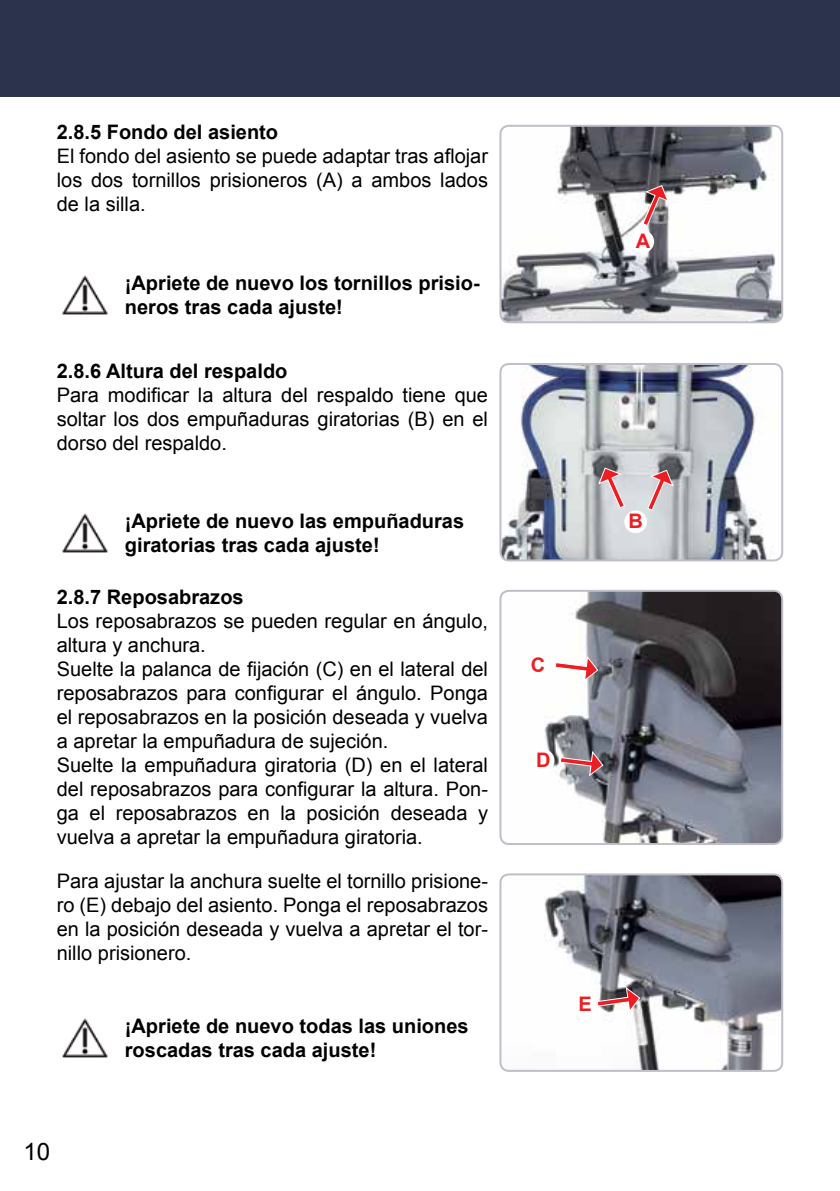
<style>
.page{position:relative;width:840px;height:1191px;background:#fff}
.page>*{position:absolute;margin:0;border:0;box-sizing:border-box;transform-origin:0 0}
.t1{font:24px "Arial";color:#000}
.t2{font:20px/24px "Arial";color:#000;text-align:justify}
.t3{font:700 20px/24px "Arial";color:#000}
.t4{font:700 20px "Arial";color:#ed1d24}
</style>
<div class="page">
<div style="left:0;top:0;width:839px;height:96px;background:#2b344c"></div>
<img style="left:62px;top:1018px;width:47px;height:40px">
<img style="left:502px;top:591px;width:279px;height:253px">
<div style="left:499px;top:590px;width:283px;height:255px;border:2px solid #c0bfc7;border-radius:9px"></div>
<img style="left:502px;top:874px;width:279px;height:196px">
<div style="left:499px;top:873px;width:283px;height:198px;border:2px solid #c0bfc7;border-radius:9px"></div>
<img style="left:62px;top:275px;width:47px;height:40px">
<img style="left:502px;top:126px;width:279px;height:196px">
<div style="left:499px;top:125px;width:283px;height:198px;border:2px solid #c0bfc7;border-radius:9px"></div>
<img style="left:62px;top:513px;width:47px;height:40px">
<img style="left:502px;top:364px;width:279px;height:196px">
<div style="left:499px;top:363px;width:283px;height:198px;border:2px solid #c0bfc7;border-radius:9px"></div>
<svg style="left:596px;top:987px;width:43px;height:25px"></svg>
<div style="left:573px;top:993px;width:23px;height:22px;background:#fff;border-radius:50%"></div>
<svg style="left:559px;top:751px;width:44px;height:25px"></svg>
<div style="left:531px;top:749px;width:23px;height:23px;background:#fff;border-radius:50%"></div>
<svg style="left:554px;top:656px;width:43px;height:25px"></svg>
<div style="left:526px;top:654px;width:23px;height:23px;background:#fff;border-radius:50%"></div>
<svg style="left:647px;top:470px;width:26px;height:40px"></svg>
<div style="left:624px;top:510px;width:22px;height:23px;background:#fff;border-radius:50%"></div>
<svg style="left:598px;top:467px;width:26px;height:41px"></svg>
<svg style="left:642px;top:185px;width:26px;height:41px"></svg>
<div style="left:631px;top:230px;width:22px;height:23px;background:#fff;border-radius:50%"></div>
<p class="t3" style="left:57px;top:121px;width:223px">2.8.5 Fondo del asiento</p>
<p class="t2" style="left:57px;top:144px;width:432px">El fondo del asiento se puede adaptar tras aflojar los dos tornillos prisioneros (A) a ambos lados de la silla.</p>
<p class="t3" style="left:125px;top:272px;width:356px">¡Apriete de nuevo los tornillos prisio&shy;neros tras cada ajuste!</p>
<p class="t3" style="left:57px;top:359px;width:232px">2.8.6 Altura del respaldo</p>
<p class="t2" style="left:57px;top:383px;width:432px">Para modificar la altura del respaldo tiene que soltar los dos empuñaduras giratorias (B) en el dorso del respaldo.</p>
<p class="t3" style="left:125px;top:510px;width:340px">¡Apriete de nuevo las empuñaduras giratorias tras cada ajuste!</p>
<p class="t3" style="left:57px;top:586px;width:188px">2.8.7 Reposabrazos</p>
<p class="t2" style="left:57px;top:609px;width:432px;text-align:left">Los reposabrazos se pueden regular en ángulo, altura y anchura.<br>Suelte la palanca de fijación (C) en el lateral del reposabrazos para configurar el ángulo. Ponga el reposabrazos en la posición deseada y vuelva a apretar la empuñadura de sujeción.<br>Suelte la empuñadura giratoria (D) en el lateral del reposabrazos para configurar la altura. Pon&shy;ga el reposabrazos en la posición deseada y vuelva a apretar la empuñadura giratoria.</p>
<p class="t2" style="left:57px;top:869px;width:432px">Para ajustar la anchura suelte el tornillo prisione&shy;ro (E) debajo del asiento. Ponga el reposabrazos en la posición deseada y vuelva a apretar el tor&shy;nillo prisionero.</p>
<p class="t1" style="left:24px;top:1135px;width:28px">10</p>
<p class="t3" style="left:125px;top:1014px;width:345px">¡Apriete de nuevo todas las uniones roscadas tras cada ajuste!</p>
<p class="t4" style="left:635px;top:228px;width:16px">A</p>
<p class="t4" style="left:530px;top:652px;width:16px">C</p>
<p class="t4" style="left:535px;top:747px;width:16px">D</p>
<p class="t4" style="left:628px;top:508px;width:16px">B</p>
<p class="t4" style="left:578px;top:990px;width:15px">E</p>
</div>
